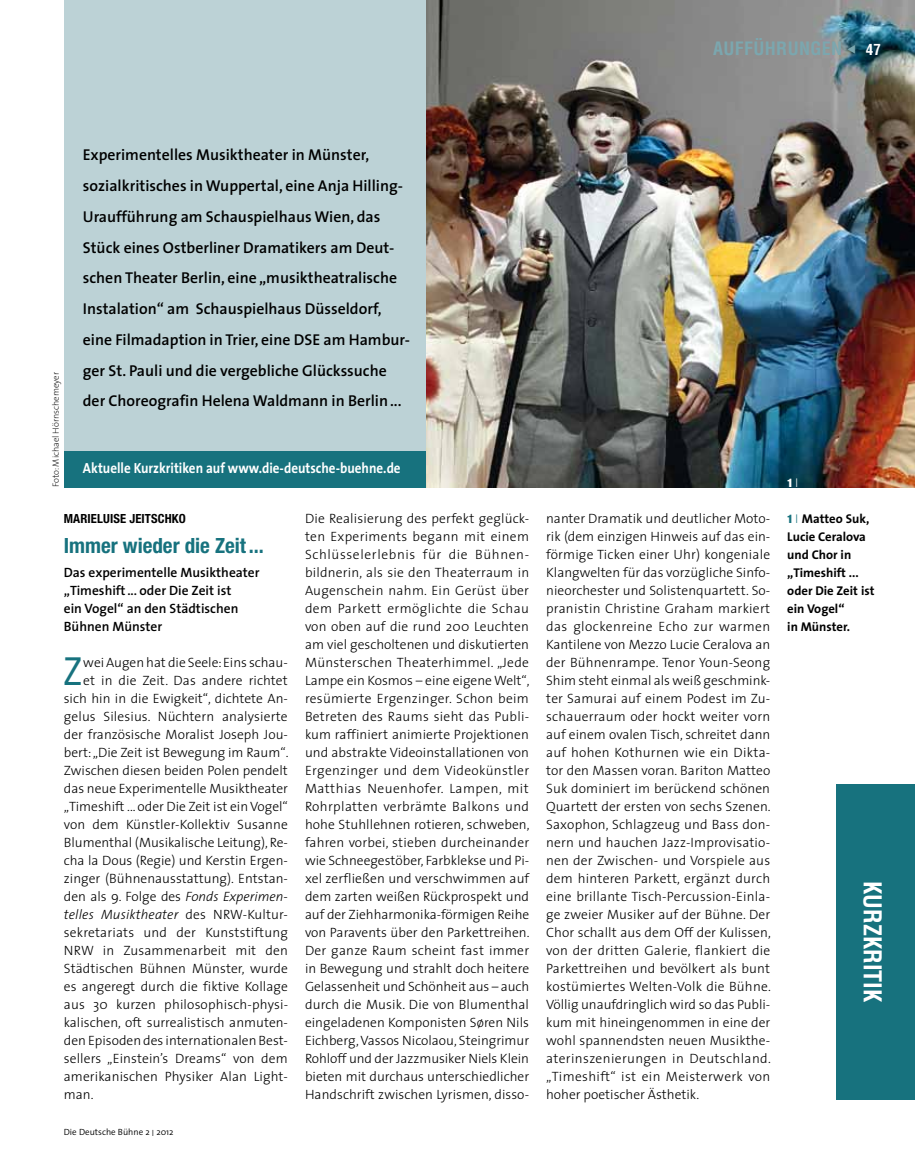
<style>
.page{position:relative;width:915px;height:1170px;background:#fff}
.page>*{position:absolute;margin:0;border:0;box-sizing:border-box;transform-origin:0 0}
.t1{font:condensed 38.7px "Helvetica Neue LT Std";color:#17727e}
.t2{font:700 condensed 24px "Helvetica LT Std";color:#fff}
.t3{font:700 condensed 21px "Helvetica Neue LT Std";color:#17727e}
.t4{font:700 condensed 18px "Helvetica LT Std";letter-spacing:.02em;color:#7ba7af}
.t5{font:600 15.75px/30.8px "The Sans";color:#000}
.t6{font:700 14.7px "The Sans";color:#fff;scale:.89 1}
.t7{font:300 13.5px/18px "The Sans";color:#000;text-align:justify}
.t8{font:600 13.5px/18px "The Sans";color:#000}
.t9{font:italic 300 13.5px "The Sans";letter-spacing:.01em;color:#000}
.t10{font:700 12.75px/18px "The Sans";color:#000}
.t11{font:700 condensed 12.6px "Helvetica Neue LT Std";letter-spacing:.01em;color:#000}
.t12{font:900 condensed 11.7px "Helvetica Neue LT Std";color:#fff}
.t13{font:200 9px "The Sans";color:#000}
.t14{font:300 9px "The Sans";color:#000}
.s1{font-size:15px;color:#fff}
.s2{font-family:"The Sans";font-weight:200;font-stretch:normal;font-size:12.75px}
.s3{font-style:italic}
.s4{font-style:normal}
.s5{font-style:inherit}
.s6{font-family:"Helvetica Neue LT Std";font-weight:900;font-stretch:condensed;font-size:11.7px;color:#17727e}
.s7{font-weight:200;color:#17727e}
</style>
<div class="page">
<img style="left:425px;top:0;width:489px;height:487px">
<div style="left:64px;top:0;width:361px;height:482px;background:#bcd2d6"></div>
<div style="left:835px;top:783px;width:79px;height:316px;background:#17727e"></div>
<div style="left:64px;top:451px;width:361px;height:36px;background:#17727e"></div>
<p class="t13" style="left:48px;top:487px;width:116px;rotate:-90deg">Foto: Michael Hörnschemeyer</p>
<p class="t5" style="left:83px;top:139px;width:328px">Experimentelles Musiktheater in Münster, sozialkritisches in Wuppertal, eine Anja Hilling-Uraufführung am Schauspielhaus Wien, das Stück eines Ostberliner Dramatikers am Deut&shy;schen Theater Berlin, eine „musiktheatralische Instalation“ am Schauspielhaus Düsseldorf, eine Filmadaption in Trier, eine DSE am Hambur&shy;ger St. Pauli und die vergebliche Glückssuche der Choreografin Helena Waldmann in Berlin...</p>
<p class="t6" style="left:83px;top:455px;width:358px">Aktuelle Kurzkritiken auf www.die-deutsche-buehne.de</p>
<h3 class="t4" style="left:712px;top:37px;width:169px">AUFFÜHRUNGEN ▼ <span class="s1">47</span></h3>
<p class="t12" style="left:787px;top:475px;width:12px">1 <span class="s2">I</span></p>
<p class="t11" style="left:64px;top:511px;width:123px">Marieluise Jeitschko</p>
<h3 class="t3" style="left:64px;top:533px;width:201px">Immer wieder die Zeit...</h3>
<p class="t8" style="left:64px;top:563px;width:197px">Das experimentelle Musiktheater „Timeshift... oder Die Zeit ist<br>ein Vogel“ an den Städtischen<br>Bühnen Münster</p>
<h1 class="t1" style="left:64px;top:649px;width:19px">Z</h1>
<p class="t7" style="left:83px;top:653px;width:206px">wei Augen hat die Seele: Eins schau-</p>
<p class="t7" style="left:83px;top:671px;width:206px">et in die Zeit. Das andere richtet</p>
<p class="t7" style="left:64px;top:689px;width:225px">sich hin in die Ewigkeit“, dichtete An-</p>
<p class="t7" style="left:64px;top:707px;width:225px">gelus Silesius. Nüchtern analysierte</p>
<p class="t7" style="left:64px;top:725px;width:225px">der französische Moralist Joseph Jou-</p>
<p class="t7" style="left:64px;top:743px;width:226px">bert: „Die Zeit ist Bewegung im Raum“.</p>
<p class="t7" style="left:64px;top:761px;width:225px">Zwischen diesen beiden Polen pendelt</p>
<p class="t7" style="left:64px;top:779px;width:225px">das neue Experimentelle Musiktheater</p>
<p class="t7" style="left:64px;top:797px;width:225px">„Timeshift ... oder Die Zeit ist ein Vogel“</p>
<p class="t7" style="left:64px;top:815px;width:225px">von dem Künstler-Kollektiv Susanne</p>
<p class="t7" style="left:64px;top:833px;width:225px">Blumenthal (Musikalische Leitung), Re-</p>
<p class="t7" style="left:64px;top:851px;width:225px">cha la Dous (Regie) und Kerstin Ergen-</p>
<p class="t7" style="left:64px;top:869px;width:225px">zinger (Bühnenausstattung). Entstan-</p>
<p class="t7" style="left:64px;top:887px;width:225px">den als 9. Folge des <span class="s3">Fonds Experimen-</span></p>
<p class="t9" style="left:64px;top:903px;width:225px">telles Musiktheater <span class="s4">des NRW-Kultur-</span></p>
<p class="t7" style="left:64px;top:923px;width:225px">sekretariats und der Kunststiftung</p>
<p class="t7" style="left:64px;top:941px;width:225px">NRW in Zusammenarbeit mit den</p>
<p class="t7" style="left:64px;top:959px;width:225px">Städtischen Bühnen Münster, wurde</p>
<p class="t7" style="left:64px;top:977px;width:225px">es angeregt durch die fiktive Kollage</p>
<p class="t7" style="left:64px;top:995px;width:226px">aus 30 kurzen philosophisch-physi-</p>
<p class="t7" style="left:64px;top:1013px;width:225px">kalischen, oft surrealistisch anmuten-</p>
<p class="t7" style="left:64px;top:1031px;width:225px">den Episoden des internationalen Best-</p>
<p class="t7" style="left:64px;top:1049px;width:225px">sellers „Einstein’s Dreams“ von dem</p>
<p class="t7" style="left:64px;top:1067px;width:225px">amerikanischen Physiker Alan Light-</p>
<p class="t7" style="left:64px;top:1085px;width:31px">man.</p>
<p class="t14" style="left:64px;top:1124px;width:111px">Die Deutsche Bühne 2 <span class="s5">I</span> 2012</p>
<p class="t7" style="left:305px;top:509px;width:226px">Die Realisierung des perfekt geglück&shy;ten Experiments begann mit einem Schlüsselerlebnis für die Bühnen&shy;bildnerin, als sie den Theaterraum in Augenschein nahm. Ein Gerüst über dem Parkett ermöglichte die Schau von oben auf die rund 200 Leuchten am viel gescholtenen und diskutierten Münsterschen Theaterhimmel. „Jede Lampe ein Kosmos – eine eigene Welt“, resümierte Ergenzinger. Schon beim Betreten des Raums sieht das Publi&shy;kum raffiniert animierte Projektionen und abstrakte Videoinstallationen von Ergenzinger und dem Videokünstler Matthias Neuenhofer. Lampen, mit Rohrplatten verbrämte Balkons und hohe Stuhllehnen rotieren, schweben, fahren vorbei, stieben durcheinander wie Schneegestöber, Farbklekse und Pi&shy;xel zerfließen und verschwimmen auf dem zarten weißen Rückprospekt und auf der Ziehharmonika-förmigen Reihe von Paravents über den Parkettreihen.<br>Der ganze Raum scheint fast immer in Bewegung und strahlt doch heitere Gelassenheit und Schönheit aus – auch durch die Musik. Die von Blumenthal eingeladenen Komponisten Søren Nils Eichberg, Vassos Nicolaou, Steingrimur Rohloff und der Jazzmusiker Niels Klein bieten mit durchaus unterschiedlicher Handschrift zwischen Lyrismen, disso-</p>
<p class="t7" style="left:546px;top:509px;width:226px">nanter Dramatik und deutlicher Moto&shy;rik (dem einzigen Hinweis auf das ein&shy;förmige Ticken einer Uhr) kongeniale Klangwelten für das vorzügliche Sinfo&shy;nieorchester und Solistenquartett. So&shy;pranistin Christine Graham markiert das glockenreine Echo zur warmen Kantilene von Mezzo Lucie Ceralova an der Bühnenrampe. Tenor Youn-Seong Shim steht einmal als weiß geschmink&shy;ter Samurai auf einem Podest im Zu&shy;schauerraum oder hockt weiter vorn auf einem ovalen Tisch, schreitet dann auf hohen Kothurnen wie ein Dikta&shy;tor den Massen voran. Bariton Matteo Suk dominiert im berückend schönen Quartett der ersten von sechs Szenen.<br>Saxophon, Schlagzeug und Bass don&shy;nern und hauchen Jazz-Improvisatio&shy;nen der Zwischen- und Vorspiele aus dem hinteren Parkett, ergänzt durch eine brillante Tisch-Percussion-Einla&shy;ge zweier Musiker auf der Bühne. Der Chor schallt aus dem Off der Kulissen, von der dritten Galerie, flankiert die Parkettreihen und bevölkert als bunt kostümiertes Welten-Volk die Bühne.<br>Völlig unaufdringlich wird so das Publi&shy;kum mit hineingenommen in eine der wohl spannendsten neuen Musikthe&shy;aterinszenierungen in Deutschland. „Timeshift“ ist ein Meisterwerk von hoher poetischer Ästhetik.</p>
<p class="t10" style="left:787px;top:509px;width:89px"><span class="s6">1</span> <span class="s7">I</span> Matteo Suk,<br>Lucie Ceralova und Chor in „Timeshift ... oder Die Zeit ist ein Vogel“<br>in Münster.</p>
<h2 class="t2" style="left:887px;top:881px;width:121px;rotate:90deg">KURZKRITIK</h2>
</div>
